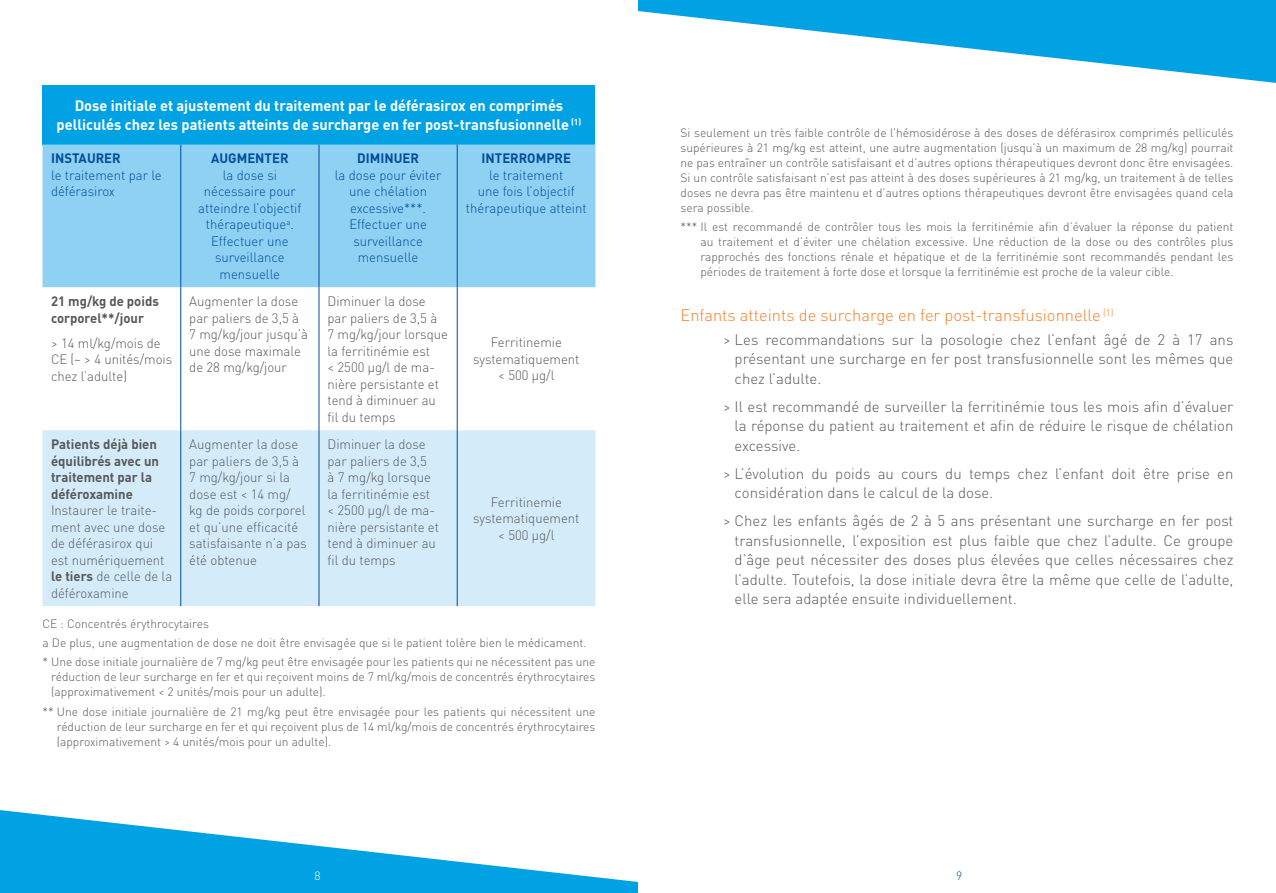
<style>
.page{position:relative;width:1276px;height:893px;background:#fff}
.page>*{position:absolute;margin:0;border:0;box-sizing:border-box;transform-origin:0 0}
.t1{font:300 16.5px "DINOT";color:#f47f24}
.t2{font:300 15px/19.5px "DINOT";color:#57585a;text-align:justify}
.t3{font:700 15px/19.5px "DINOT";color:#fff;text-align:center}
.t4{font:300 13.5px/16.5px "DINOT";color:#57585a}
.t5{font:300 13.5px/16.5px "DINOT";color:#014d9a;text-align:center}
.t6{font:700 13.5px/16.5px "DINOT";color:#57585a}
.t7{font:700 13.5px "DINOT";color:#014d9a}
.t8{font:300 12px/15px "DINOT";color:#57585a;text-align:justify}
.t9{font:300 12px "DINOT";color:#fff}
.t10{font:300 12px "DINOT";color:#014d9a}
.s1{font-weight:700}
</style>
<div class="page">
<svg style="left:0;top:810px;width:638px;height:83px;fill:#00a2e4"></svg>
<svg style="left:638px;top:0;width:638px;height:83px;fill:#00a2e4"></svg>
<div style="left:43px;top:85px;width:552px;height:60px;background:#00a2e4"></div>
<div style="left:43px;top:145px;width:552px;height:142px;background:#8ed1f3"></div>
<svg style="left:43px;top:287px;width:552px;height:143px"></svg>
<div style="left:43px;top:430px;width:552px;height:176px;background:#d4ecf9"></div>
<hr style="left:180px;top:145px;width:1px;height:142px;background:#014d9a">
<hr style="left:319px;top:145px;width:1px;height:142px;background:#014d9a">
<hr style="left:457px;top:145px;width:1px;height:142px;background:#014d9a">
<hr style="left:180px;top:287px;width:1px;height:143px;background:#014d9a">
<hr style="left:319px;top:287px;width:1px;height:143px;background:#014d9a">
<hr style="left:457px;top:287px;width:1px;height:143px;background:#014d9a">
<hr style="left:180px;top:430px;width:1px;height:176px;background:#014d9a">
<hr style="left:319px;top:430px;width:1px;height:176px;background:#014d9a">
<hr style="left:457px;top:430px;width:1px;height:176px;background:#014d9a">
<p class="t3" style="left:57px;top:95px;width:526px">Dose initiale et ajustement du traitement par le déférasirox en comprimés pelliculés chez les patients atteints de surcharge en fer post-transfusionnelle <sup>(1)</sup></p>
<p class="t7" style="left:51px;top:150px;width:71px">INSTAURER</p>
<p class="t5" style="left:51px;top:167px;width:112px;text-align:left">le traitement par le déférasirox</p>
<p class="t7" style="left:481px;top:150px;width:91px">INTERROMPRE</p>
<p class="t5" style="left:466px;top:167px;width:122px">le traitement<br>une fois l’objectif thérapeutique atteint</p>
<p class="t7" style="left:211px;top:150px;width:79px">AUGMENTER</p>
<p class="t5" style="left:198px;top:167px;width:105px">la dose si nécessaire pour atteindre l’objectif thérapeutique<sup>a</sup>.<br>Effectuer une surveillance mensuelle</p>
<p class="t7" style="left:357px;top:150px;width:63px">DIMINUER</p>
<p class="t5" style="left:335px;top:167px;width:108px">la dose pour éviter une chélation excessive***.<br>Effectuer une surveillance mensuelle</p>
<p class="t6" style="left:51px;top:293px;width:109px">21 mg/kg de poids corporel**/jour</p>
<p class="t4" style="left:51px;top:334px;width:123px">&gt; 14 ml/kg/mois de<br>CE (~ &gt; 4 unités/mois chez l’adulte)</p>
<p class="t6" style="left:51px;top:436px;width:109px">Patients déjà bien équilibrés avec un traitement par la déféroxamine</p>
<p class="t4" style="left:51px;top:502px;width:123px">Instaurer le traite&shy;ment avec une dose de déférasirox qui est numériquement <span class="s1">le tiers</span> de celle de la déféroxamine</p>
<p class="t4" style="left:189px;top:293px;width:120px">Augmenter la dose par paliers de 3,5 à<br>7 mg/kg/jour jusqu’à une dose maximale de 28 mg/kg/jour</p>
<p class="t4" style="left:327px;top:293px;width:122px">Diminuer la dose par paliers de 3,5 à<br>7 mg/kg/jour lorsque la ferritinémie est<br>&lt; 2500 μg/l de ma&shy;nière persistante et tend à diminuer au fil du temps</p>
<p class="t4" style="left:189px;top:436px;width:119px">Augmenter la dose par paliers de 3,5 à<br>7 mg/kg/jour si la dose est &lt; 14 mg/ kg de poids corporel et qu’une efficacité satisfaisante n’a pas été obtenue</p>
<p class="t4" style="left:327px;top:436px;width:113px">Diminuer la dose par paliers de 3,5<br>à 7 mg/kg lorsque la ferritinémie est &lt; 2500 μg/l de ma&shy;nière persistante et tend à diminuer au fil du temps</p>
<p class="t4" style="left:473px;top:334px;width:108px;text-align:center">Ferritinemie systematiquement &lt; 500 μg/l</p>
<p class="t4" style="left:473px;top:494px;width:108px;text-align:center">Ferritinemie systematiquement &lt; 500 μg/l</p>
<p class="t8" style="left:43px;top:614px;width:554px;line-height:19.2px;text-align:left">CE : Concentrés érythrocytaires<br>a De plus, une augmentation de dose ne doit être envisagée que si le patient tolère bien le médicament.<br>* Une dose initiale journalière de 7 mg/kg peut être envisagée pour les patients qui ne nécessitent pas une</p>
<p class="t8" style="left:51px;top:669px;width:546px">réduction de leur surcharge en fer et qui reçoivent moins de 7 ml/kg/mois de concentrés érythrocytaires (approximativement &lt; 2 unités/mois pour un adulte).</p>
<p class="t8" style="left:57px;top:704px;width:540px;text-indent:-14px">** Une dose initiale journalière de 21 mg/kg peut être envisagée pour les patients qui nécessitent une réduction de leur surcharge en fer et qui reçoivent plus de 14 ml/kg/mois de concentrés érythrocytaires (approximativement &gt; 4 unités/mois pour un adulte).</p>
<p class="t8" style="left:680px;top:125px;width:554px">Si seulement un très faible contrôle de l’hémosidérose à des doses de déférasirox comprimés pelliculés supérieures à 21 mg/kg est atteint, une autre augmentation (jusqu’à un maximum de 28 mg/kg) pourrait ne pas entraîner un contrôle satisfaisant et d’autres options thérapeutiques devront donc être envisagées.<br>Si un contrôle satisfaisant n’est pas atteint à des doses supérieures à 21 mg/kg, un traitement à de telles doses ne devra pas être maintenu et d’autres options thérapeutiques devront être envisagées quand cela sera possible.</p>
<p class="t8" style="left:700px;top:219px;width:534px;text-indent:-20px">*** Il est recommandé de contrôler tous les mois la ferritinémie afin d’évaluer la réponse du patient au traitement et d’éviter une chélation excessive. Une réduction de la dose ou des contrôles plus rapprochés des fonctions rénale et hépatique et de la ferritinémie sont recommandés pendant les périodes de traitement à forte dose et lorsque la ferritinémie est proche de la valeur cible.</p>
<h1 class="t1" style="left:680px;top:305px;width:434px">Enfants atteints de surcharge en fer post-transfusionnelle <sup>(1)</sup></h1>
<p class="t2" style="left:734px;top:329px;width:500px;text-indent:-12px">&gt; Les recommandations sur la posologie chez l’enfant âgé de 2 à 17 ans présentant une surcharge en fer post transfusionnelle sont les mêmes que chez l’adulte.</p>
<p class="t2" style="left:734px;top:396px;width:500px;text-indent:-12px">&gt; Il est recommandé de surveiller la ferritinémie tous les mois afin d’évaluer la réponse du patient au traitement et afin de réduire le risque de chélation excessive.</p>
<p class="t2" style="left:734px;top:463px;width:500px;text-indent:-12px">&gt; L’évolution du poids au cours du temps chez l’enfant doit être prise en considération dans le calcul de la dose.</p>
<p class="t2" style="left:734px;top:511px;width:500px;text-indent:-12px">&gt; Chez les enfants âgés de 2 à 5 ans présentant une surcharge en fer post transfusionnelle, l’exposition est plus faible que chez l’adulte. Ce groupe d’âge peut nécessiter des doses plus élevées que celles nécessaires chez l’adulte. Toutefois, la dose initiale devra être la même que celle de l’adulte, elle sera adaptée ensuite individuellement.</p>
<p class="t9" style="left:315px;top:869px;width:8px">8</p>
<p class="t10" style="left:956px;top:869px;width:8px">9</p>
</div>
